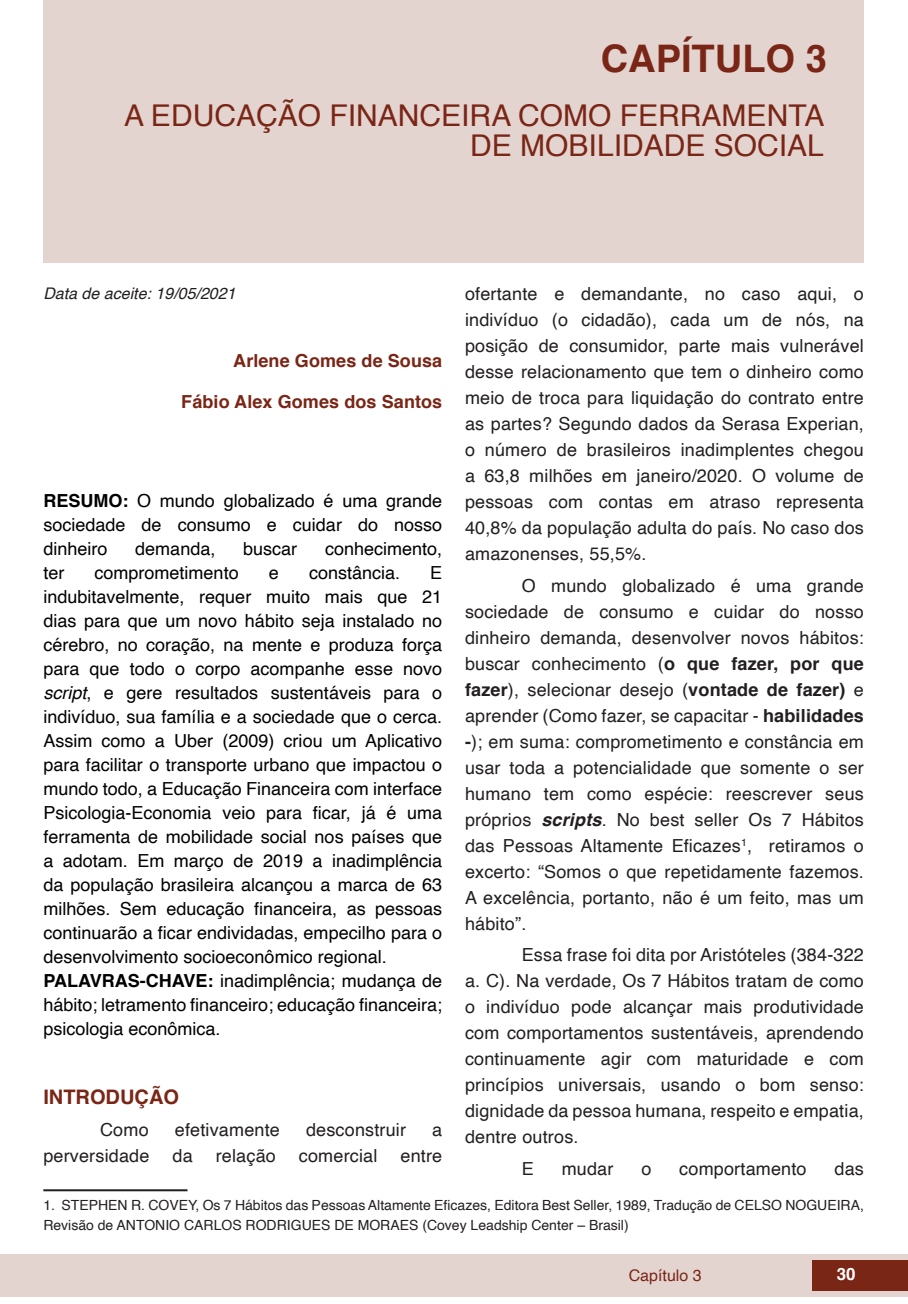
<style>
.page{position:relative;width:908px;height:1304px;background:#fff}
.page>*{position:absolute;margin:0;border:0;box-sizing:border-box;transform-origin:0 0}
.t1{font:700 38px "Helvetica";color:#7a2616}
.t2{font:30px/30px "Helvetica";color:#7a2616;text-align:right}
.t3{font:700 20px "Helvetica";color:#7a2616}
.t4{font:18px/26px "Helvetica";letter-spacing:.01em;color:#231f20;text-align:justify}
.t5{font:18px/24px "Helvetica";color:#000;text-align:justify}
.t6{font:700 18px "Helvetica";letter-spacing:.005em;color:#7a2616}
.t7{font:700 16.8px "Helvetica";color:#fff}
.t8{font:italic 16px "Helvetica";color:#231f20}
.t9{font:16px "Helvetica";color:#7a2616}
.t10{font:14px/20px "Helvetica";color:#231f20}
.s1{font-weight:700}
.s2{font-weight:700;font-style:italic}
.s3{font-style:italic}
</style>
<div class="page">
<div style="left:0;top:1254px;width:906px;height:43px;background:#e4d4d0"></div>
<div style="left:812px;top:1261px;width:95px;height:30px;background:#7a2616"></div>
<div style="left:43px;top:0;width:820px;height:263px;background:#e4d4d0"></div>
<hr style="left:43px;top:1189px;width:144px;height:2px;background:#231f20">
<h1 class="t1" style="left:600px;top:28px;width:227px">CAPÍTULO 3</h1>
<h2 class="t2" style="left:124px;top:102px;width:701px">A EDUCAÇÃO FINANCEIRA COMO FERRAMENTA<br>DE MOBILIDADE SOCIAL</h2>
<p class="t4" style="left:465px;top:281px;width:400px">ofertante e demandante, no caso aqui, o indivíduo (o cidadão), cada um de nós, na posição de consumidor, parte mais vulnerável desse relacionamento que tem o dinheiro como meio de troca para liquidação do contrato entre as partes? Segundo dados da Serasa Experian, o número de brasileiros inadimplentes chegou a 63,8 milhões em janeiro/2020. O volume de pessoas com contas em atraso representa 40,8% da população adulta do país. No caso dos amazonenses, 55,5%.</p>
<p class="t4" style="left:465px;top:573px;width:400px;text-indent:57px">O mundo globalizado é uma grande sociedade de consumo e cuidar do nosso dinheiro demanda, desenvolver novos hábitos: buscar conhecimento (<span class="s1">o que fazer, por que fazer</span>), selecionar desejo (<span class="s1">vontade de fazer)</span> e aprender (Como fazer, se capacitar - <span class="s1">habilidades -</span>); em suma: comprometimento e constância em usar toda a potencialidade que somente o ser humano tem como espécie: reescrever seus próprios <span class="s2">scripts</span>. No best seller Os 7 Hábitos das Pessoas Altamente Eficazes<sup>1</sup>, retiramos o excerto: “Somos o que repetidamente fazemos.<br>A excelência, portanto, não é um feito, mas um hábito”.</p>
<p class="t4" style="left:465px;top:943px;width:400px;text-indent:57px">Essa frase foi dita por Aristóteles (384-322 a. C). Na verdade, Os 7 Hábitos tratam de como o indivíduo pode alcançar mais produtividade com comportamentos sustentáveis, aprendendo continuamente agir com maturidade e com princípios universais, usando o bom senso: dignidade da pessoa humana, respeito e empatia, dentre outros.</p>
<p class="t4" style="left:521px;top:1156px;width:14px">E</p>
<p class="t4" style="left:561px;top:1156px;width:53px">mudar</p>
<p class="t4" style="left:641px;top:1156px;width:12px">o</p>
<p class="t4" style="left:679px;top:1156px;width:129px">comportamento</p>
<p class="t4" style="left:834px;top:1156px;width:31px">das</p>
<p class="t8" style="left:43px;top:280px;width:194px">Data de aceite: 19/05/2021</p>
<p class="t6" style="left:233px;top:346px;width:210px">Arlene Gomes de Sousa</p>
<p class="t6" style="left:181px;top:387px;width:262px">Fábio Alex Gomes dos Santos</p>
<p class="t5" style="left:43px;top:489px;width:400px"><span class="s1">RESUMO:</span> O mundo globalizado é uma grande sociedade de consumo e cuidar do nosso dinheiro</p>
<p class="t5" style="left:135px;top:537px;width:82px">demanda,</p>
<p class="t5" style="left:243px;top:537px;width:56px">buscar</p>
<p class="t5" style="left:325px;top:537px;width:119px">conhecimento,</p>
<p class="t5" style="left:43px;top:561px;width:23px">ter</p>
<p class="t5" style="left:94px;top:561px;width:146px">comprometimento</p>
<p class="t5" style="left:269px;top:561px;width:12px">e</p>
<p class="t5" style="left:309px;top:561px;width:93px">constância.</p>
<p class="t5" style="left:43px;top:561px;width:400px;text-align:left;text-indent:387px">E indubitavelmente, requer muito mais que 21 dias para que um novo hábito seja instalado no cérebro, no coração, na mente e produza força para que todo o corpo acompanhe esse novo <span class="s3">script</span>, e gere resultados sustentáveis para o indivíduo, sua família e a sociedade que o cerca.<br>Assim como a Uber (2009) criou um Aplicativo para facilitar o transporte urbano que impactou o mundo todo, a Educação Financeira com interface Psicologia-Economia veio para ficar, já é uma ferramenta de mobilidade social nos países que a adotam. Em março de 2019 a inadimplência da população brasileira alcançou a marca de 63 milhões. Sem educação financeira, as pessoas continuarão a ficar endividadas, empecilho para o desenvolvimento socioeconômico regional.<br><span class="s1">PALAVRAS-CHAVE:</span> inadimplência; mudança de hábito; letramento financeiro; educação financeira; psicologia econômica.</p>
<p class="t3" style="left:43px;top:1081px;width:137px">INTRODUÇÃO</p>
<p class="t4" style="left:100px;top:1117px;width:50px">Como</p>
<p class="t4" style="left:175px;top:1117px;width:107px">efetivamente</p>
<p class="t4" style="left:306px;top:1117px;width:102px">desconstruir</p>
<p class="t4" style="left:432px;top:1117px;width:12px">a</p>
<p class="t4" style="left:43px;top:1143px;width:108px">perversidade</p>
<p class="t4" style="left:172px;top:1143px;width:22px">da</p>
<p class="t4" style="left:216px;top:1143px;width:62px">relação</p>
<p class="t4" style="left:299px;top:1143px;width:80px">comercial</p>
<p class="t4" style="left:400px;top:1143px;width:43px">entre</p>
<p class="t10" style="left:43px;top:1196px;width:821px">1. STEPHEN R. COVEY, Os 7 Hábitos das Pessoas Altamente Eficazes, Editora Best Seller, 1989, Tradução de CELSO NOGUEIRA,<br>Revisão de ANTONIO CARLOS RODRIGUES DE MORAES (Covey Leadship Center – Brasil)</p>
<p class="t9" style="left:628px;top:1263px;width:74px">Capítulo 3</p>
<p class="t7" style="left:836px;top:1261px;width:20px">30</p>
</div>
